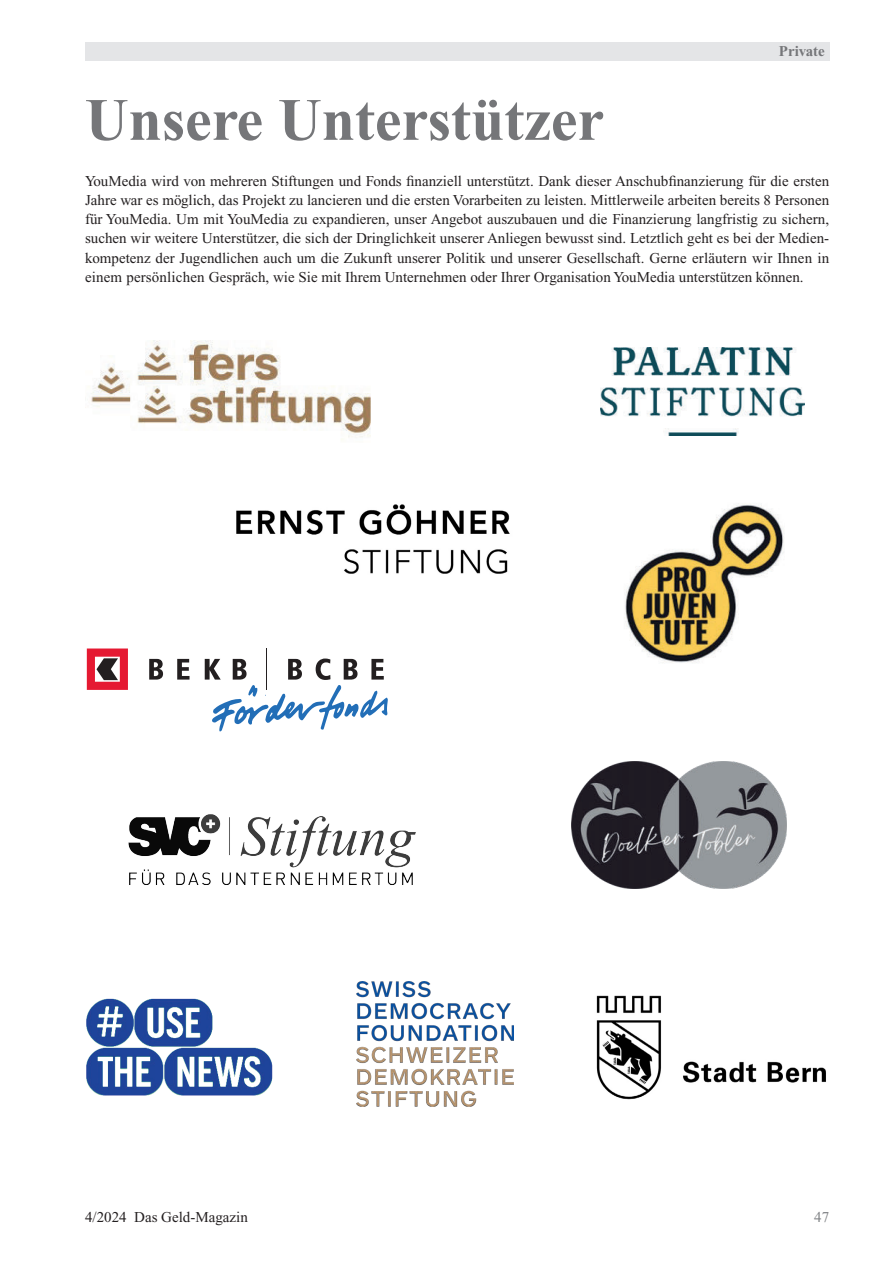
<style>
.page{position:relative;width:893px;height:1263px;background:#fff}
.page>*{position:absolute;margin:0;border:0;box-sizing:border-box;transform-origin:0 0}
.t1{font:700 60px "Times New Roman PS Std";color:#757679}
.t2{font:15px/19.2px "Times New Roman PS Std";color:#231f20;text-align:justify}
.t3{font:700 15px "Times New Roman PS Std";color:#757679}
.t4{font:15px "Times New Roman PS Std";color:#808285}
</style>
<div class="page">
<div style="left:85px;top:43px;width:744px;height:18px;background:#e4e5e7"></div>
<img style="left:357px;top:981px;width:156px;height:125px">
<img style="left:596px;top:995px;width:230px;height:105px">
<img style="left:86px;top:998px;width:187px;height:98px">
<img style="left:571px;top:762px;width:215px;height:126px">
<img style="left:601px;top:347px;width:204px;height:88px">
<img style="left:128px;top:814px;width:288px;height:71px">
<img style="left:624px;top:503px;width:160px;height:160px">
<hr style="left:266px;top:648px;width:1px;height:42px;background:#231f20">
<svg style="left:149px;top:659px;width:14px;height:21px"></svg>
<svg style="left:177px;top:659px;width:13px;height:21px"></svg>
<svg style="left:205px;top:658px;width:183px;height:74px"></svg>
<svg style="left:87px;top:648px;width:41px;height:42px"></svg>
<img style="left:236px;top:504px;width:274px;height:70px">
<img style="left:85px;top:340px;width:286px;height:100px">
<p class="t3" style="left:779px;top:46px;width:48px">Private</p>
<p class="t1" style="left:85px;top:100px;width:521px">Unsere Unterstützer</p>
<p class="t2" style="left:85px;top:173px;width:746px">YouMedia wird von mehreren Stiftungen und Fonds finanziell unterstützt. Dank dieser Anschubfinanzierung für die ersten Jahre war es möglich, das Projekt zu lancieren und die ersten Vorarbeiten zu leisten. Mittlerweile arbeiten bereits 8 Personen für YouMedia. Um mit YouMedia zu expandieren, unser Angebot auszubauen und die Finanzierung langfristig zu sichern, suchen wir weitere Unterstützer, die sich der Dringlichkeit unserer Anliegen bewusst sind. Letztlich geht es bei der Medien&shy;kompetenz der Jugendlichen auch um die Zukunft unserer Politik und unserer Gesellschaft. Gerne erläutern wir Ihnen in einem persönlichen Gespräch, wie Sie mit Ihrem Unternehmen oder Ihrer Organisation YouMedia unterstützen können.</p>
<p class="t2" style="left:85px;top:1209px;width:164px">4/2024 Das Geld-Magazin</p>
<p class="t4" style="left:814px;top:1212px;width:16px">47</p>
</div>
